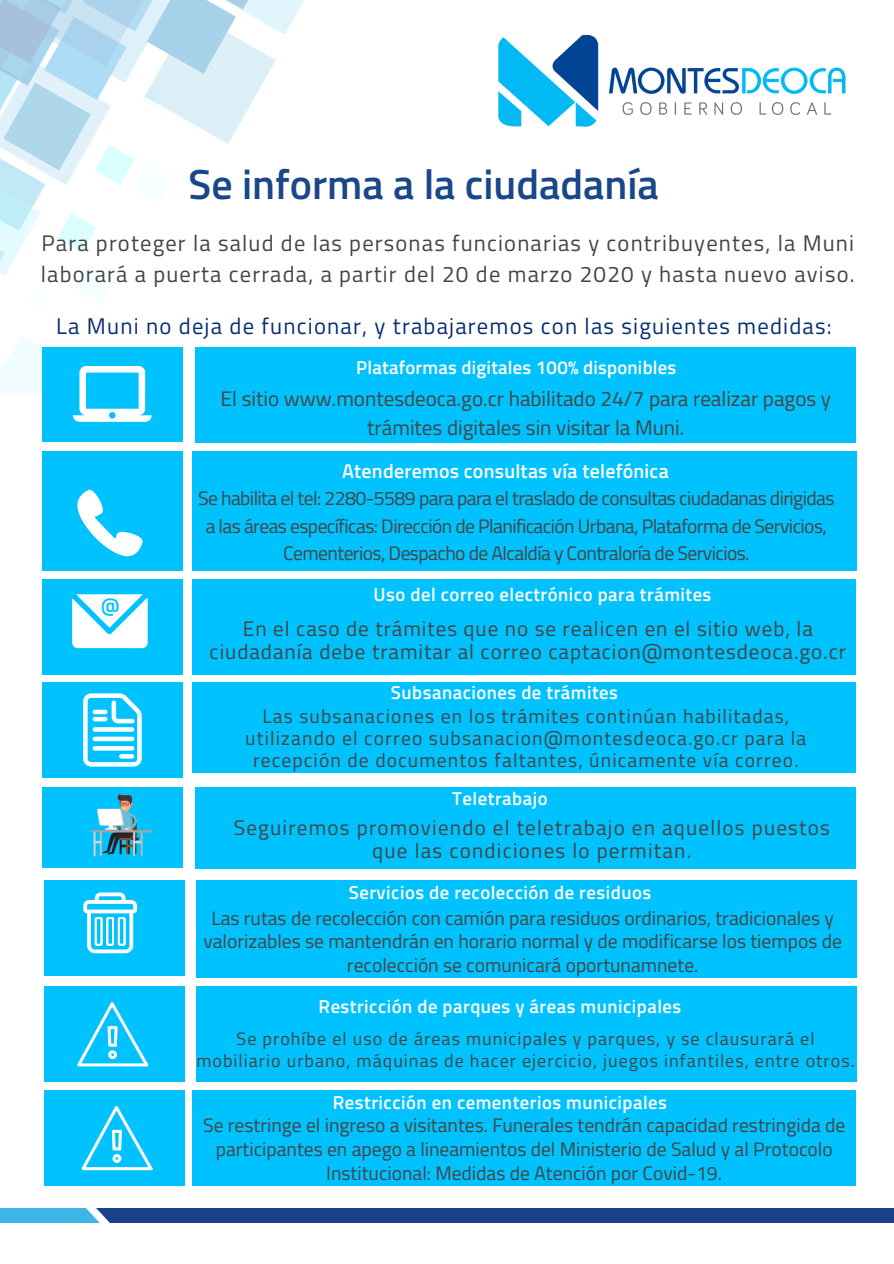
<style>
.page{position:relative;width:894px;height:1264px;background:#fff}
.page>*{position:absolute;margin:0;border:0;box-sizing:border-box;transform-origin:0 0}
.t1{font:600 42px "Titillium Web";color:#1a4789}
.t2{font:22.65px "Titillium Web";letter-spacing:.05em;color:#072f72}
.t3{font:22.5px/31.5px "Titillium Web";letter-spacing:.05em;color:#444}
.t4{font:21px/23px "Titillium Web";letter-spacing:.045em;color:#444;text-align:center}
.t5{font:21px/29px "Titillium Web";color:#444;text-align:center}
.t6{font:600 19.95px "Titillium Web";letter-spacing:.01em;color:#fff}
.t7{font:19.5px/23.5px "Titillium Web";color:#444;text-align:center}
.t8{font:19.5px/27.2px "Titillium Web";letter-spacing:-.03em;color:#444;text-align:center}
.t9{font:19.5px/22.4px "Titillium Web";letter-spacing:.06em;color:#444;text-align:center}
.t10{font:600 18.75px "Titillium Web";letter-spacing:.025em;color:#fff}
.t11{font:600 18.75px "Titillium Web";color:#00c2fe}
.t12{font:18px/22.4px "Titillium Web";letter-spacing:.06em;color:#444;text-align:center}
</style>
<div class="page">
<img style="left:0;top:1208px;width:893px;height:14px">
<img style="left:0;top:0;width:304px;height:394px">
<img style="left:498px;top:35px;width:348px;height:92px">
<div style="left:192px;top:682px;width:663px;height:91px;background:#00c2fe"></div>
<div style="left:42px;top:347px;width:140px;height:94px;background:#00c2fe"></div>
<div style="left:42px;top:579px;width:140px;height:95px;background:#00c2fe"></div>
<div style="left:42px;top:451px;width:140px;height:120px;background:#00c2fe"></div>
<div style="left:192px;top:579px;width:663px;height:95px;background:#00c2fe"></div>
<div style="left:195px;top:347px;width:660px;height:95px;background:#00c2fe"></div>
<div style="left:192px;top:451px;width:664px;height:120px;background:#00c2fe"></div>
<svg style="left:77px;top:490px;width:66px;height:66px"></svg>
<svg style="left:72px;top:594px;width:76px;height:54px;background:#d8f5fe"></svg>
<svg style="left:73px;top:366px;width:79px;height:56px"></svg>
<div style="left:195px;top:787px;width:660px;height:81px;background:#00c2fe"></div>
<div style="left:42px;top:787px;width:141px;height:80px;background:#00c2fe"></div>
<hr style="left:91px;top:830px;width:61px;height:2px;background:#a7a5a5">
<svg style="left:94px;top:794px;width:49px;height:62px"></svg>
<div style="left:196px;top:880px;width:659px;height:97px;background:#00c2fe"></div>
<div style="left:45px;top:880px;width:140px;height:95px;background:#00c2fe"></div>
<svg style="left:83px;top:892px;width:54px;height:61px"></svg>
<div style="left:196px;top:986px;width:660px;height:95px;background:#00c2fe"></div>
<div style="left:45px;top:1090px;width:140px;height:95px;background:#00c2fe"></div>
<div style="left:192px;top:1090px;width:664px;height:95px;background:#00c2fe"></div>
<svg style="left:82px;top:1106px;width:70px;height:64px"></svg>
<div style="left:45px;top:986px;width:140px;height:95px;background:#00c2fe"></div>
<div style="left:42px;top:682px;width:141px;height:95px;background:#00c2fe"></div>
<svg style="left:83px;top:693px;width:59px;height:73px"></svg>
<div style="left:92px;top:709px;width:15px;height:5px;background:#fff;border-radius:2px"></div>
<svg style="left:92px;top:727px;width:42px;height:4px"></svg>
<div style="left:92px;top:736px;width:42px;height:5px;background:#fff;border-radius:2px"></div>
<svg style="left:92px;top:746px;width:42px;height:4px"></svg>
<hr style="left:92px;top:717px;width:15px;height:4px;background:#fff;border-radius:2px">
<svg style="left:119px;top:754px;width:15px;height:4px"></svg>
<svg style="left:77px;top:1002px;width:71px;height:64px"></svg>
<h1 class="t1" style="left:188px;top:152px;width:471px">Se informa a la ciudadanía</h1>
<p class="t3" style="left:41px;top:226px;width:815px">Para proteger la salud de las personas funcionarias y contribuyentes, la Muni laborará a puerta cerrada, a partir del 20 de marzo 2020 y hasta nuevo aviso.</p>
<p class="t2" style="left:56px;top:308px;width:776px">La Muni no deja de funcionar, y trabajaremos con las siguientes medidas:</p>
<p class="t10" style="left:356px;top:353px;width:321px">Plataformas digitales 100% disponibles</p>
<p class="t5" style="left:220px;top:383px;width:611px">El sitio www.montesdeoca.go.cr habilitado 24/7 para realizar pagos y trámites digitales sin visitar la Muni.</p>
<p class="t6" style="left:342px;top:455px;width:328px">Atenderemos consultas vía telefónica</p>
<p class="t11" style="left:101px;top:591px;width:20px">@</p>
<p class="t8" style="left:198px;top:484px;width:637px">Se habilita el tel: 2280-5589 para para el traslado de consultas ciudadanas dirigidas a las áreas específicas: Dirección de Planificación Urbana, Plataforma de Servicios,<br>Cementerios, Despacho de Alcaldía y Contraloría de Servicios.</p>
<p class="t10" style="left:373px;top:580px;width:339px">Uso del correo electrónico para trámites</p>
<p class="t4" style="left:209px;top:616px;width:638px">En el caso de trámites que no se realicen en el sitio web, la ciudadanía debe tramitar al correo captacion@montesdeoca.go.cr</p>
<p class="t10" style="left:391px;top:678px;width:228px">Subsanaciones de trámites</p>
<p class="t9" style="left:245px;top:704px;width:562px">Las subsanaciones en los trámites continúan habilitadas, utilizando el correo subsanacion@montesdeoca.go.cr para la recepción de documentos faltantes, únicamente vía correo.</p>
<p class="t10" style="left:452px;top:784px;width:97px">Teletrabajo</p>
<p class="t4" style="left:234px;top:815px;width:597px">Seguiremos promoviendo el teletrabajo en aquellos puestos que las condiciones lo permitan.</p>
<p class="t10" style="left:348px;top:878px;width:304px">Servicios de recolección de residuos</p>
<p class="t7" style="left:203px;top:905px;width:639px">Las rutas de recolección con camión para residuos ordinarios, tradicionales y valorizables se mantendrán en horario normal y de modificarse los tiempos de recolección se comunicará oportunamnete.</p>
<p class="t10" style="left:318px;top:991px;width:364px">Restricción de parques y áreas municipales</p>
<p class="t12" style="left:196px;top:1027px;width:659px">Se prohíbe el uso de áreas municipales y parques, y se clausurará el mobiliario urbano, máquinas de hacer ejercicio, juegos infantiles, entre otros.</p>
<p class="t10" style="left:333px;top:1087px;width:335px">Restricción en cementerios municipales</p>
<p class="t7" style="left:203px;top:1112px;width:643px;line-height:24.2px">Se restringe el ingreso a visitantes. Funerales tendrán capacidad restringida de participantes en apego a lineamientos del Ministerio de Salud y al Protocolo<br>Institucional: Medidas de Atención por Covid-19.</p>
</div>
